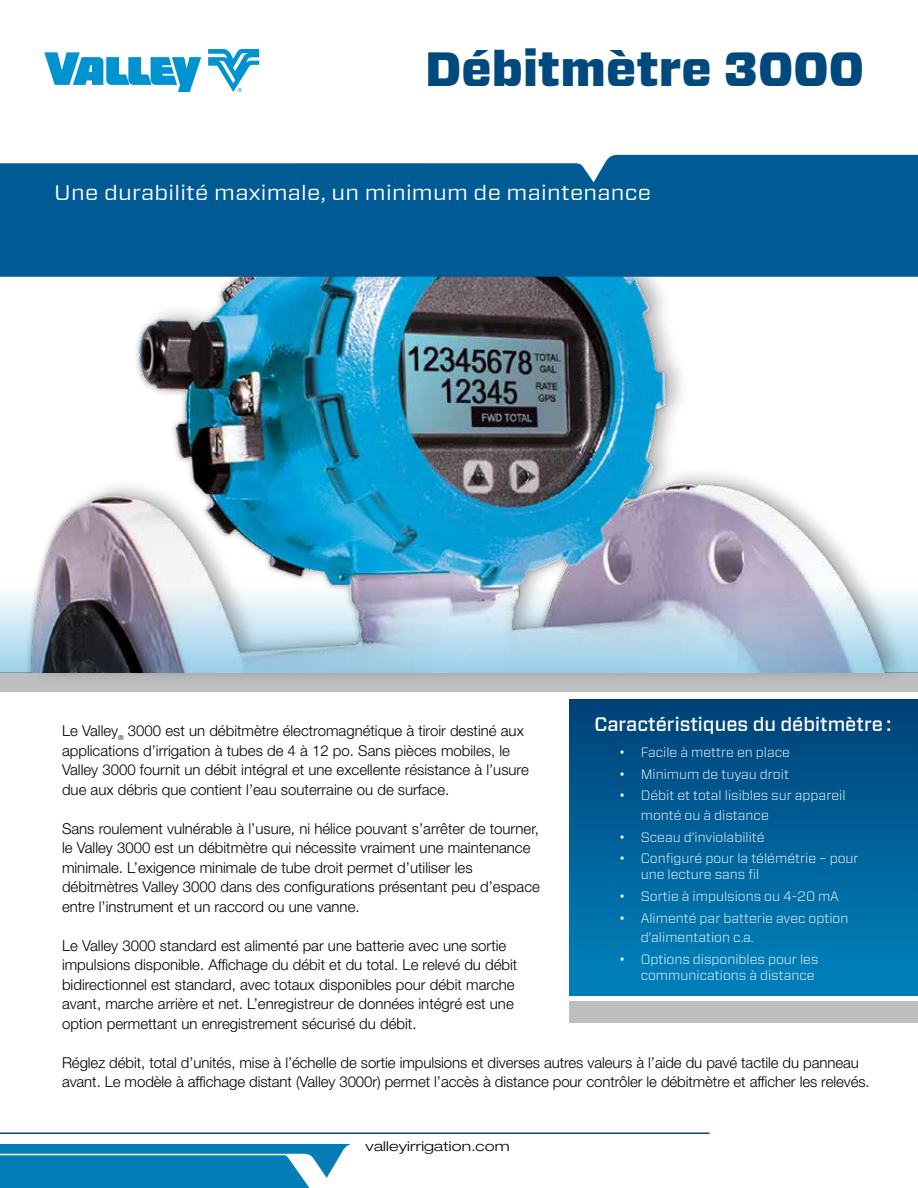
<style>
.page{position:relative;width:918px;height:1188px;background:#fff}
.page>*{position:absolute;margin:0;border:0;box-sizing:border-box;transform-origin:0 0}
.t1{font:900 48px "Forza";color:#00497c}
.t2{font:21px "Forza";letter-spacing:.01em;color:#fff;scale:1.1 1}
.t3{font:500 19.5px "Forza";color:#fff}
.t4{font:300 15px/19.5px "Helvetica Neue LT Pro";color:#000}
.t5{font:300 13.5px/19.5px "Forza";color:#fff}
.t6{font:300 expanded 13.5px "Helvetica Neue LT Pro";letter-spacing:.01em;color:#000;scale:1.1 1}
</style>
<div class="page">
<div style="left:0;top:673px;width:918px;height:19px;background:#bdbfbf"></div>
<div style="left:26px;top:257px;width:883px;height:428px;background:#b7b9b9"></div>
<img style="left:26px;top:277px;width:883px;height:307px">
<svg style="left:0;top:584px;width:918px;height:89px;background:#a8bacc"></svg>
<svg style="left:0;top:1144px;width:351px;height:44px;background:#238dbf"></svg>
<svg style="left:208px;top:49px;width:51px;height:43px"></svg>
<svg style="left:44px;top:52px;width:157px;height:40px"></svg>
<div style="left:569px;top:699px;width:349px;height:297px;background:#007db6"></div>
<div style="left:569px;top:699px;width:349px;height:261px;background:linear-gradient(to bottom,#004178,#007cb5)"></div>
<div style="left:0;top:155px;width:918px;height:122px;background:#005b94"></div>
<hr style="left:0;top:1132px;width:710px;height:2px;background:#00497c">
<div style="left:569px;top:1002px;width:349px;height:21px;background:#bdbfbf"></div>
<h1 class="t1" style="left:425px;top:37px;width:440px">Débitmètre 3000</h1>
<h2 class="t2" style="left:54px;top:179px;width:544px">Une durabilité maximale, un minimum de maintenance</h2>
<h3 class="t3" style="left:594px;top:712px;width:299px">Caractéristiques du débitmètre :</h3>
<p class="t4" style="left:62px;top:721px;width:468px">Le Valley<sub>®</sub> 3000 est un débitmètre électromagnétique à tiroir destiné aux applications d’irrigation à tubes de 4 à 12 po. Sans pièces mobiles, le Valley 3000 fournit un débit intégral et une excellente résistance à l’usure due aux débris que contient l’eau souterraine ou de surface.</p>
<p class="t4" style="left:62px;top:819px;width:479px">Sans roulement vulnérable à l’usure, ni hélice pouvant s’arrêter de tourner, le Valley 3000 est un débitmètre qui nécessite vraiment une maintenance minimale. L’exigence minimale de tube droit permet d’utiliser les débitmètres Valley 3000 dans des configurations présentant peu d’espace entre l’instrument et un raccord ou une vanne.</p>
<p class="t4" style="left:62px;top:936px;width:457px">Le Valley 3000 standard est alimenté par une batterie avec une sortie impulsions disponible. Affichage du débit et du total. Le relevé du débit bidirectionnel est standard, avec totaux disponibles pour débit marche avant, marche arrière et net. L’enregistreur de données intégré est une option permettant un enregistrement sécurisé du débit.</p>
<p class="t4" style="left:62px;top:1053px;width:809px">Réglez débit, total d’unités, mise à l’échelle de sortie impulsions et diverses autres valeurs à l’aide du pavé tactile du panneau avant. Le modèle à affichage distant (Valley 3000r) permet l’accès à distance pour contrôler le débitmètre et afficher les relevés.</p>
<p class="t5" style="left:619px;top:742px;width:172px">• Facile à mettre en place</p>
<p class="t5" style="left:619px;top:764px;width:171px">• Minimum de tuyau droit</p>
<p class="t5" style="left:641px;top:786px;width:206px;text-indent:-22px">• Débit et total lisibles sur appareil monté ou à distance</p>
<p class="t5" style="left:619px;top:827px;width:147px">• Sceau d’inviolabilité</p>
<p class="t5" style="left:641px;top:850px;width:219px;line-height:16.2px;text-indent:-22px">• Configuré pour la télémétrie – pour une lecture sans fil</p>
<p class="t5" style="left:619px;top:886px;width:221px">• Sortie à impulsions ou 4-20 mA</p>
<p class="t5" style="left:641px;top:908px;width:209px;text-indent:-22px">• Alimenté par batterie avec option d’alimentation c.a.</p>
<p class="t5" style="left:619px;top:951px;width:201px;line-height:16.2px;text-align:right">• Options disponibles pour les communications à distance</p>
<p class="t6" style="left:366px;top:1138px;width:133px">valleyirrigation.com</p>
</div>
